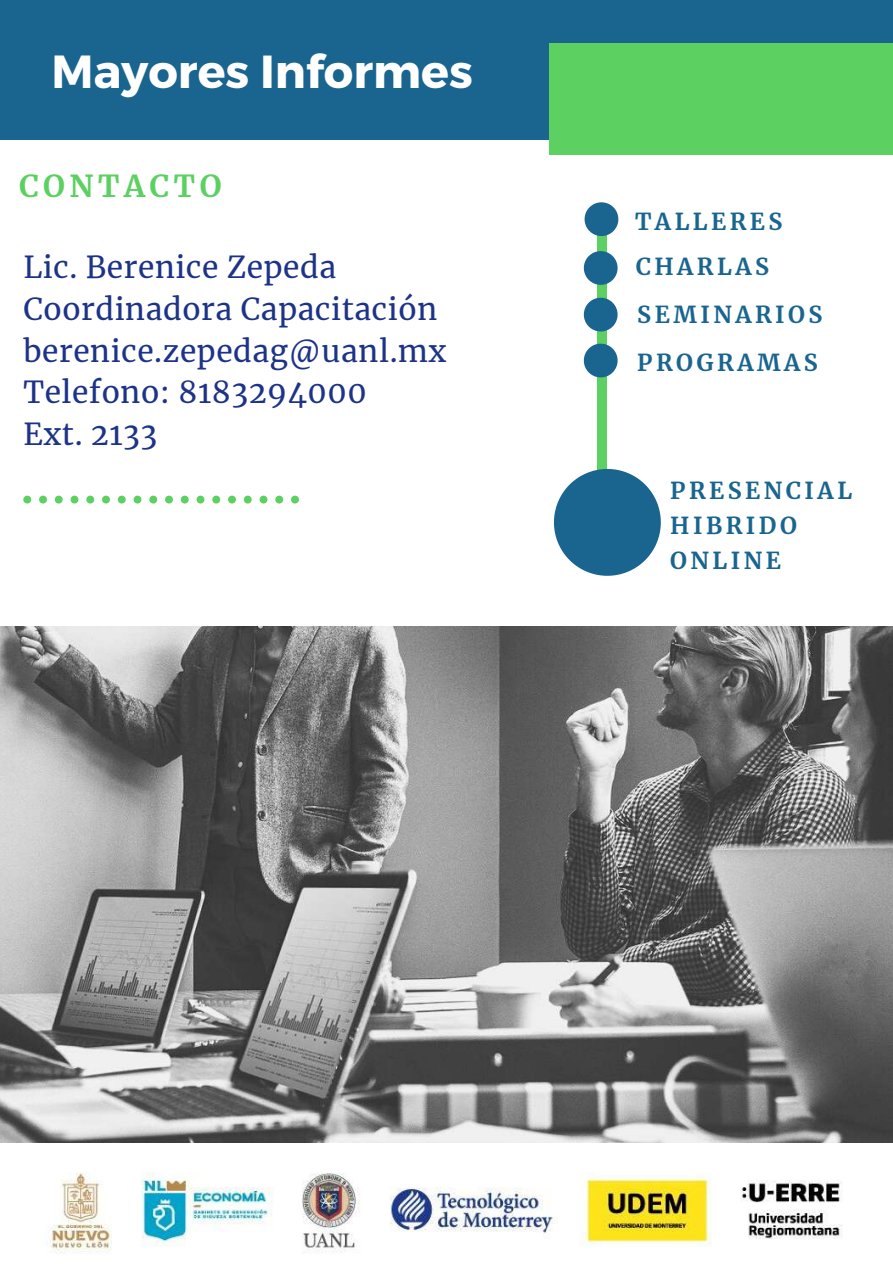
<style>
.page{position:relative;width:893px;height:1264px;background:#fff}
.page>*{position:absolute;margin:0;border:0;box-sizing:border-box;transform-origin:0 0}
.t1{font:700 46.35px "Montserrat";color:#fff}
.t2{font:30px/41.5px "Merriweather";letter-spacing:.02em;color:#1d3387}
.t3{font:700 30px "Merriweather";letter-spacing:.15em;color:#5cd060}
.t4{font:700 23.1px/35.4px "Merriweather";letter-spacing:.15em;color:#19658f}
</style>
<div class="page">
<img style="left:0;top:626px;width:892px;height:517px">
<div style="left:0;top:0;width:892px;height:139px;background:#19658f"></div>
<div style="left:597px;top:218px;width:9px;height:285px;background:#5cd060"></div>
<svg style="left:584px;top:202px;width:34px;height:34px"></svg>
<svg style="left:583px;top:251px;width:34px;height:34px"></svg>
<svg style="left:583px;top:298px;width:34px;height:33px"></svg>
<svg style="left:583px;top:344px;width:34px;height:33px"></svg>
<svg style="left:554px;top:469px;width:106px;height:107px"></svg>
<svg style="left:23px;top:495px;width:276px;height:8px"></svg>
<div style="left:549px;top:43px;width:343px;height:111px;background:#5cd060"></div>
<img style="left:47px;top:1172px;width:796px;height:81px">
<h1 class="t1" style="left:52px;top:42px;width:422px">Mayores Informes</h1>
<p class="t3" style="left:19px;top:168px;width:204px">CONTACTO</p>
<p class="t2" style="left:23px;top:247px;width:424px">Lic. Berenice Zepeda<br>Coordinadora Capacitación berenice.zepedag@uanl.mx<br>Telefono: 8183294000<br>Ext. 2133</p>
<p class="t4" style="left:635px;top:199px;width:149px;line-height:45.2px">TALLERES<br>CHARLAS</p>
<p class="t4" style="left:637px;top:291px;width:187px;line-height:47.7px">SEMINARIOS<br>PROGRAMAS</p>
<p class="t4" style="left:670px;top:473px;width:183px">PRESENCIAL<br>HIBRIDO<br>ONLINE</p>
</div>
